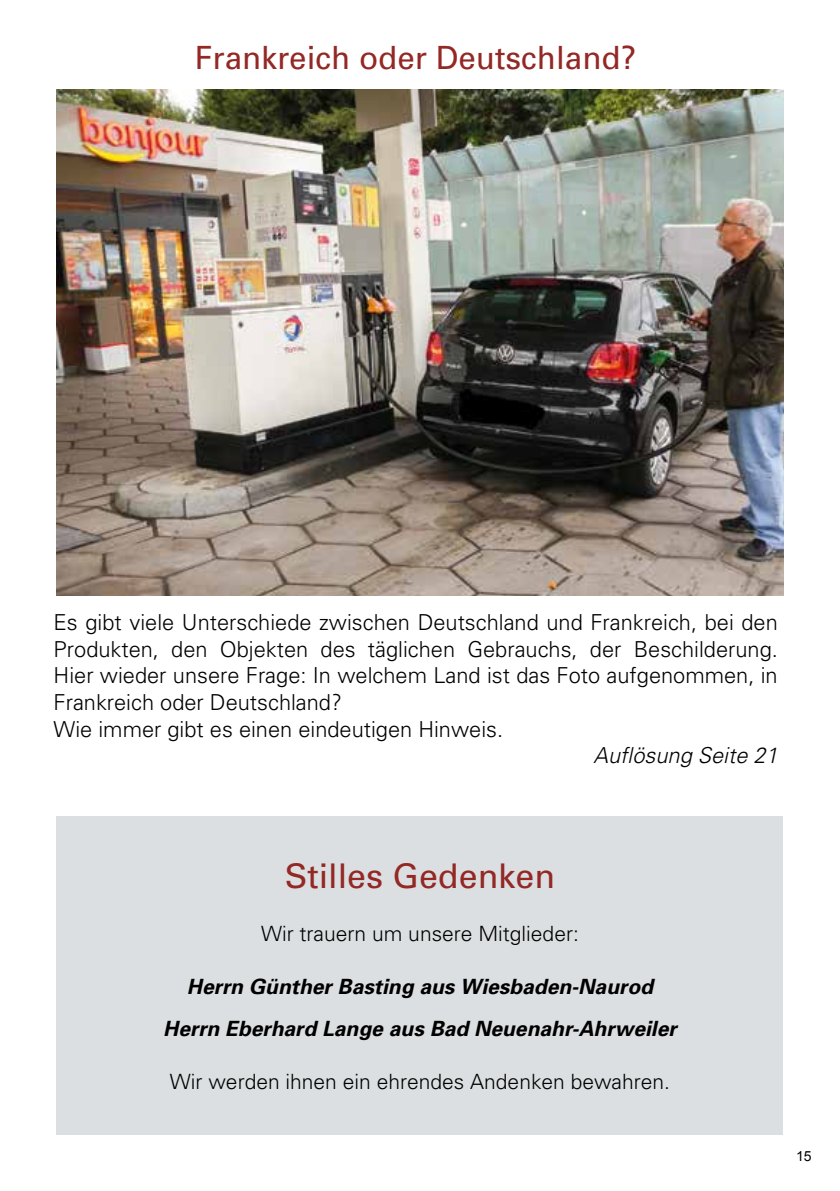
<style>
.page{position:relative;width:840px;height:1191px;background:#fff}
.page>*{position:absolute;margin:0;border:0;box-sizing:border-box;transform-origin:0 0}
.t1{font:34px "Univers";color:#932825}
.t2{font:32px "Univers";color:#932825}
.t3{font:300 22px/26.6px "Univers";color:#000}
.t4{font:italic 300 22px "Univers";color:#000}
.t5{font:italic 700 21px/42px "Univers";color:#000;text-align:center}
.t6{font:300 21px "Univers";color:#000}
.t7{font:14px "Arial";color:#000}
</style>
<div class="page">
<img style="left:57px;top:90px;width:725px;height:505px">
<div style="left:57px;top:816px;width:725px;height:318px;background:#dcdfe1"></div>
<h2 class="t2" style="left:195px;top:39px;width:442px">Frankreich oder Deutschland?</h2>
<p class="t3" style="left:54px;top:609px;width:725px">Es gibt viele Unterschiede zwischen Deutschland und Frankreich, bei den Produkten, den Objekten des täglichen Gebrauchs, der Beschilderung.<br>Hier wieder unsere Frage: In welchem Land ist das Foto aufgenommen, in Frankreich oder Deutschland?<br>Wie immer gibt es einen eindeutigen Hinweis.</p>
<p class="t4" style="left:593px;top:742px;width:186px">Auflösung Seite 21</p>
<h1 class="t1" style="left:284px;top:855px;width:272px">Stilles Gedenken</h1>
<p class="t6" style="left:261px;top:920px;width:319px">Wir trauern um unsere Mitglieder:</p>
<p class="t5" style="left:163px;top:965px;width:514px">Herrn Günther Basting aus Wiesbaden-Naurod<br>Herrn Eberhard Lange aus Bad Neuenahr-Ahrweiler</p>
<p class="t6" style="left:170px;top:1068px;width:501px">Wir werden ihnen ein ehrendes Andenken bewahren.</p>
<p class="t7" style="left:795px;top:1146px;width:17px">15</p>
</div>
